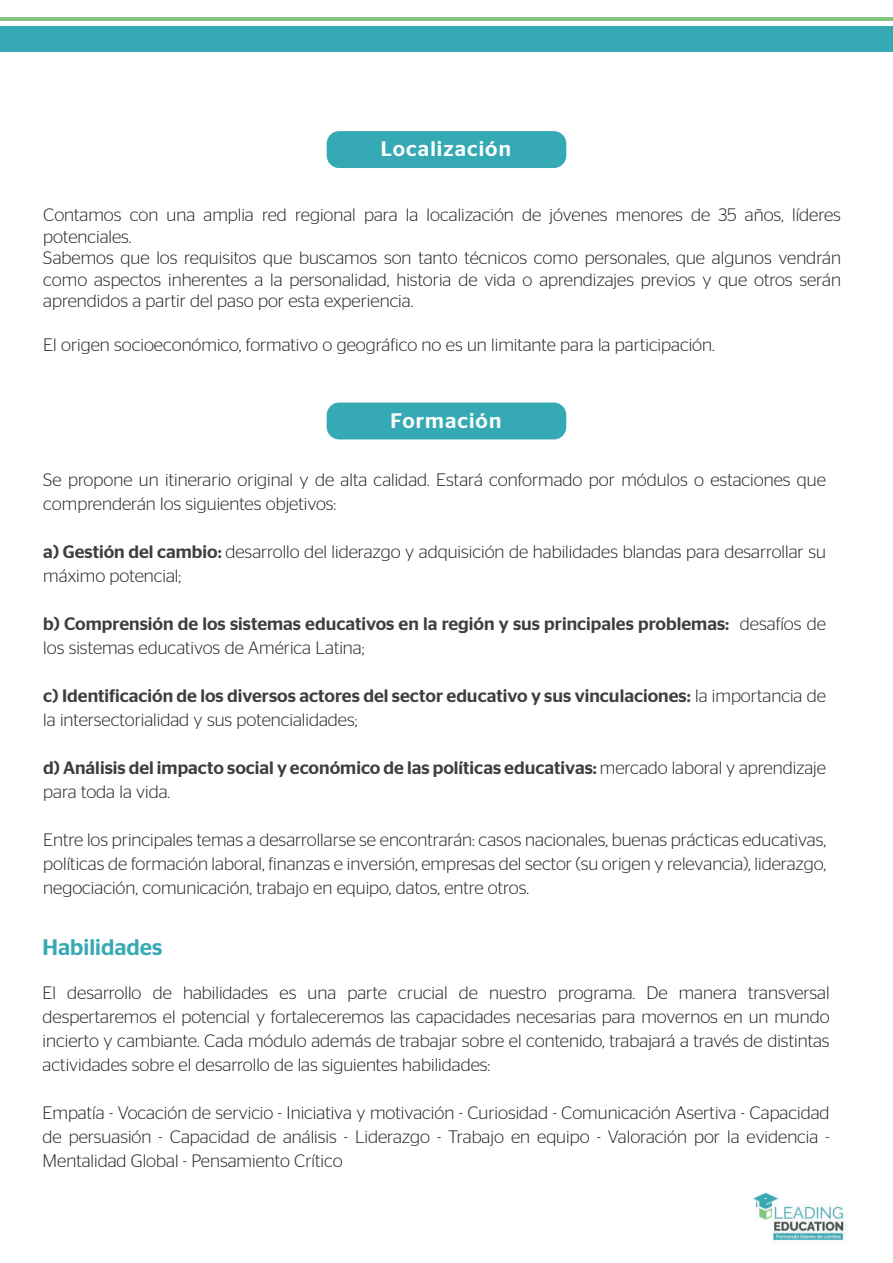
<style>
.page{position:relative;width:893px;height:1263px;background:#fff}
.page>*{position:absolute;margin:0;border:0;box-sizing:border-box;transform-origin:0 0}
.t1{font:500 22.5px "Stag Sans";color:#38a9b4}
.t2{font:500 21px "Stag Sans";letter-spacing:.05em;color:#fff}
.t3{font:300 18px/24px "Stag Sans";color:#231f20}
.t4{font:500 18px/24px "Stag Sans";color:#3e3e3f}
.s1{font-weight:500;color:#3e3e3f}
.s2{font-weight:300;color:#231f20}
</style>
<div class="page">
<div style="left:327px;top:131px;width:239px;height:37px;background:#35aab4;border-radius:13px"></div>
<div style="left:327px;top:403px;width:239px;height:36px;background:#35aab4;border-radius:13px"></div>
<hr style="left:0;top:18px;width:893px;height:3px;background:#81c581">
<div style="left:0;top:27px;width:893px;height:25px;background:#35aab4"></div>
<img style="left:753px;top:1192px;width:95px;height:50px">
<p class="t2" style="left:381px;top:137px;width:132px">Localización</p>
<p class="t3" style="left:43px;top:204px;width:799px;line-height:21.6px">Contamos con una amplia red regional para la localización de jóvenes menores de 35 años, líderes potenciales.<br>Sabemos que los requisitos que buscamos son tanto técnicos como personales, que algunos vendrán como aspectos inherentes a la personalidad, historia de vida o aprendizajes previos y que otros serán aprendidos a partir del paso por esta experiencia.</p>
<p class="t3" style="left:43px;top:332px;width:673px">El origen socioeconómico, formativo o geográfico no es un limitante para la participación.</p>
<p class="t2" style="left:391px;top:408px;width:112px">Formación</p>
<p class="t3" style="left:43px;top:468px;width:784px">Se propone un itinerario original y de alta calidad. Estará conformado por módulos o estaciones que comprenderán los siguientes objetivos:</p>
<p class="t3" style="left:43px;top:540px;width:784px"><span class="s1">a) Gestión del cambio:</span> desarrollo del liderazgo y adquisición de habilidades blandas para desarrollar su máximo potencial;</p>
<p class="t4" style="left:43px;top:612px;width:784px">b) Comprensión de los sistemas educativos en la región y sus principales problemas: <span class="s2">desafíos de los sistemas educativos de América Latina;</span></p>
<p class="t4" style="left:43px;top:684px;width:784px">c) Identificación de los diversos actores del sector educativo y sus vinculaciones: <span class="s2">la importancia de la intersectorialidad y sus potencialidades;</span></p>
<p class="t4" style="left:43px;top:756px;width:784px">d) Análisis del impacto social y económico de las políticas educativas: <span class="s2">mercado laboral y aprendizaje para toda la vida.</span></p>
<p class="t3" style="left:43px;top:828px;width:784px;text-align:justify">Entre los principales temas a desarrollarse se encontrarán: casos nacionales, buenas prácticas educativas, políticas de formación laboral, finanzas e inversión, empresas del sector (su origen y relevancia), liderazgo, negociación, comunicación, trabajo en equipo, datos, entre otros.</p>
<p class="t1" style="left:43px;top:934px;width:121px">Habilidades</p>
<p class="t3" style="left:43px;top:980px;width:788px;text-align:justify">El desarrollo de habilidades es una parte crucial de nuestro programa. De manera transversal despertaremos el potencial y fortaleceremos las capacidades necesarias para movernos en un mundo incierto y cambiante. Cada módulo además de trabajar sobre el contenido, trabajará a través de distintas actividades sobre el desarrollo de las siguientes habilidades:</p>
<p class="t3" style="left:43px;top:1100px;width:788px;text-align:justify">Empatía - Vocación de servicio - Iniciativa y motivación - Curiosidad - Comunicación Asertiva - Capacidad de persuasión - Capacidad de análisis - Liderazgo - Trabajo en equipo - Valoración por la evidencia - Mentalidad Global - Pensamiento Crítico</p>
</div>
